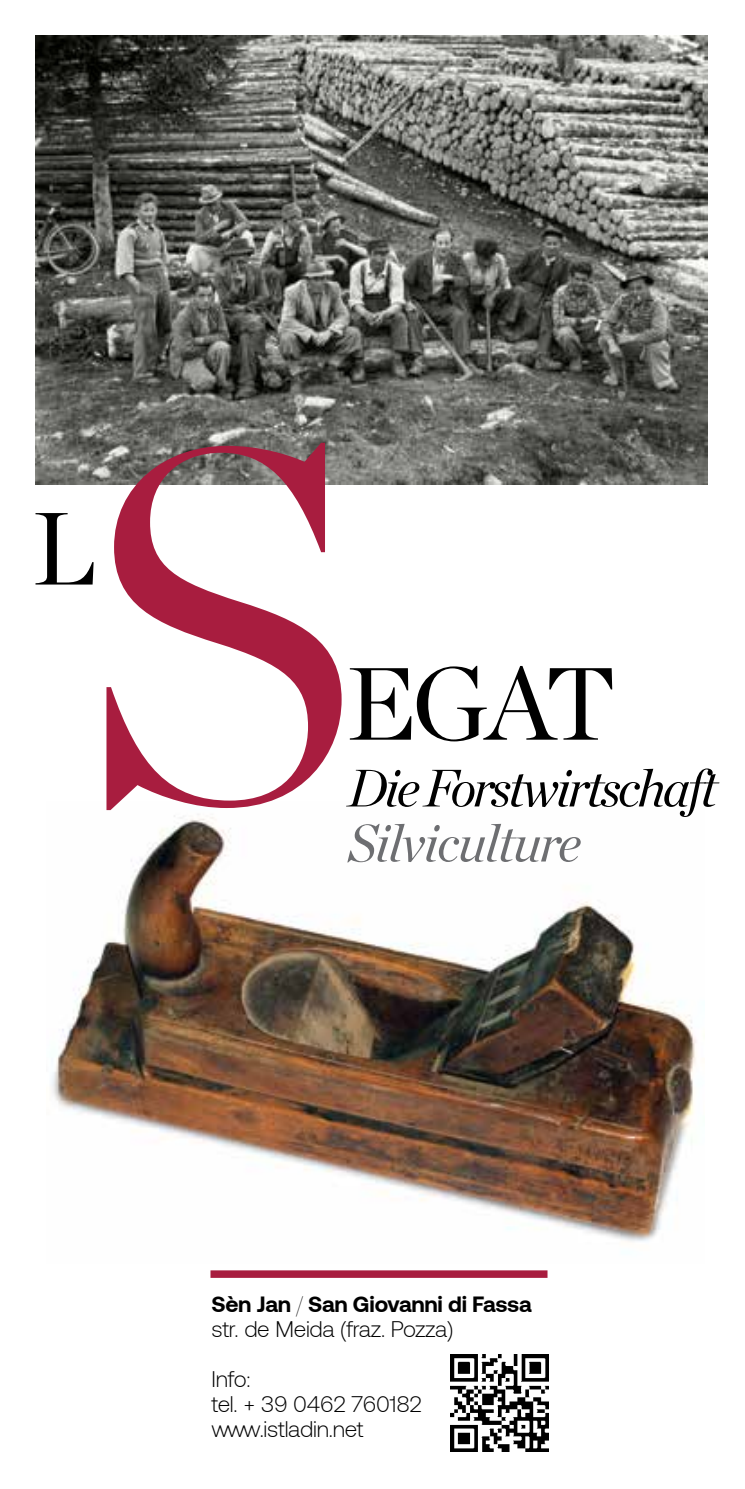
<style>
.page{position:relative;width:745px;height:1489px;background:#fff}
.page>*{position:absolute;margin:0;border:0;box-sizing:border-box;transform-origin:0 0}
.t1{font:300 499.5px "Chronicle Display";color:#a81d3f}
.t2{font:102.5px "Chronicle Display";color:#000}
.t3{font:italic 52.5px "Chronicle Display";letter-spacing:-.05em;color:#000}
.t4{font:italic 52.5px "Chronicle Display";letter-spacing:-.03em;color:#6d6e71}
.t5{font:700 22.5px/25px "Aeonik";letter-spacing:-.01em;color:#000}
.t6{font:300 22.5px/25px "Aeonik";letter-spacing:-.01em;color:#000}
.s1{font-weight:100}
.s2{font-weight:300}
</style>
<div class="page">
<img style="left:35px;top:35px;width:672px;height:449px">
<img style="left:51px;top:814px;width:645px;height:428px">
<img style="left:450px;top:1354px;width:98px;height:97px">
<div style="left:210px;top:1270px;width:337px;height:7px;background:#a81d3f"></div>
<h2 class="t2" style="left:32px;top:470px;width:60px">L</h2>
<h1 class="t1" style="left:78px;top:245px;width:288px">S</h1>
<h2 class="t2" style="left:346px;top:625px;width:71px">EGA</h2>
<h2 class="t2" style="left:545px;top:625px;width:71px">T</h2>
<h3 class="t3" style="left:347px;top:747px;width:371px">Die Forstwirtschaft</h3>
<h3 class="t4" style="left:347px;top:802px;width:234px">Silviculture</h3>
<p class="t5" style="left:211px;top:1290px;width:321px">Sèn Jan <span class="s1">/</span> San Giovanni di Fassa <span class="s2">str. de Meida (fraz. Pozza)</span></p>
<p class="t6" style="left:211px;top:1366px;width:212px">Info:<br>tel. + 39 0462 760182 www.istladin.net</p>
</div>
